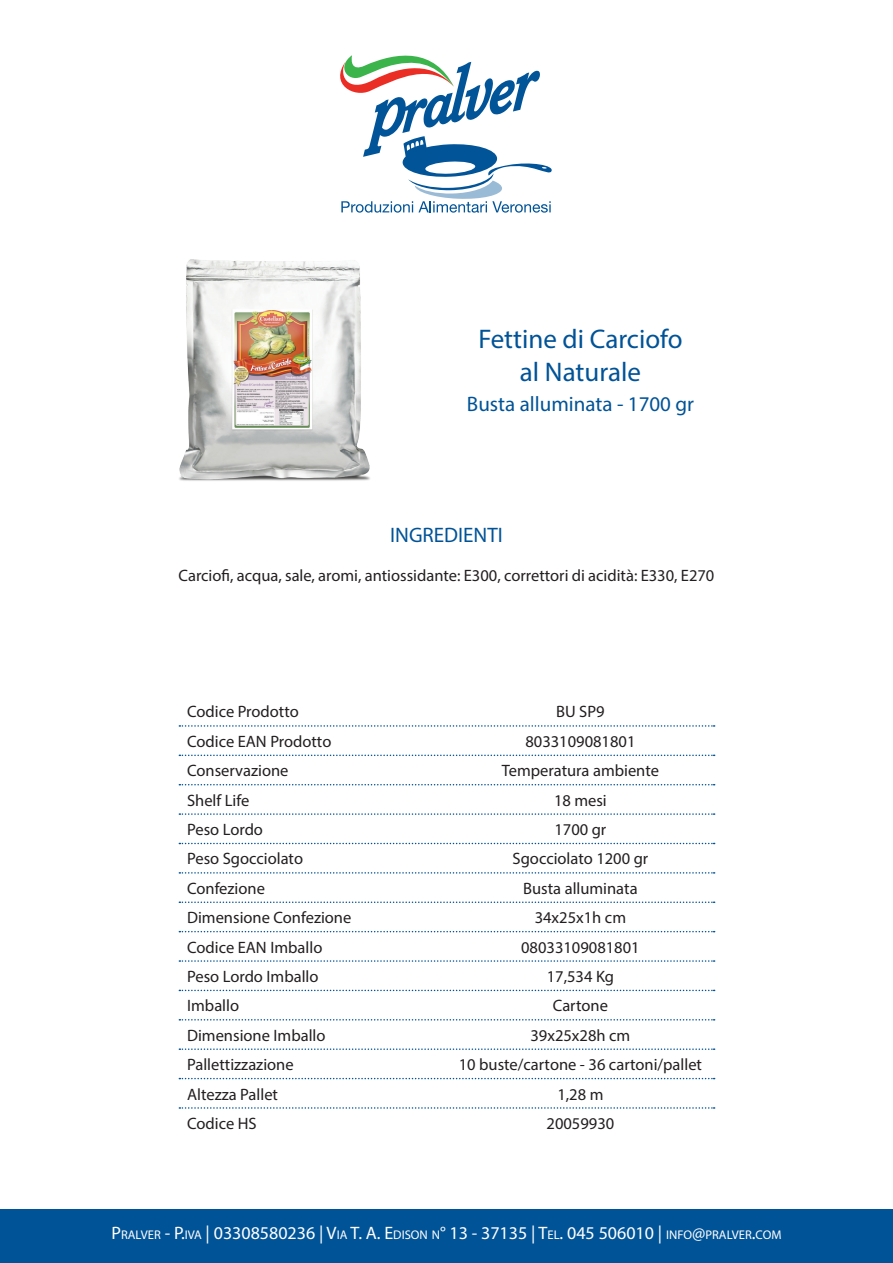
<style>
.page{position:relative;width:893px;height:1263px;background:#fff}
.page>*{position:absolute;margin:0;border:0;box-sizing:border-box;transform-origin:0 0}
.t1{font:27px/32.4px "Myriad Pro";color:#015397;text-align:center}
.t2{font:21px "Myriad Pro";color:#015397}
.t3{font:18px "Myriad Pro";color:#fff}
.t4{font:16.5px/29.4px "Myriad Pro";color:#231f20}
.s1{font-size:12.6px}
</style>
<div class="page">
<div style="left:0;top:1209px;width:893px;height:54px;background:#015397"></div>
<svg style="left:340px;top:55px;width:212px;height:158px"></svg>
<svg style="left:179px;top:725px;width:536px;height:2px"></svg>
<svg style="left:179px;top:754px;width:536px;height:2px"></svg>
<svg style="left:179px;top:784px;width:536px;height:1px"></svg>
<svg style="left:179px;top:813px;width:536px;height:2px"></svg>
<svg style="left:179px;top:843px;width:536px;height:1px"></svg>
<svg style="left:179px;top:872px;width:536px;height:2px"></svg>
<svg style="left:179px;top:901px;width:536px;height:2px"></svg>
<svg style="left:179px;top:931px;width:536px;height:1px"></svg>
<svg style="left:179px;top:960px;width:536px;height:2px"></svg>
<svg style="left:179px;top:990px;width:536px;height:1px"></svg>
<svg style="left:179px;top:1019px;width:536px;height:1px"></svg>
<svg style="left:179px;top:1048px;width:536px;height:2px"></svg>
<svg style="left:179px;top:1078px;width:536px;height:1px"></svg>
<svg style="left:179px;top:1107px;width:536px;height:2px"></svg>
<img style="left:179px;top:259px;width:191px;height:222px">
<h1 class="t1" style="left:478px;top:323px;width:206px">Fettine di Carciofo al Naturale</h1>
<p class="t2" style="left:467px;top:391px;width:228px">Busta alluminata - 1700 gr</p>
<p class="t2" style="left:390px;top:522px;width:114px">INGREDIENTI</p>
<p class="t4" style="left:179px;top:561px;width:537px">Carciofi, acqua, sale, aromi, antiossidante: E300, correttori di acidità: E330, E270</p>
<p class="t4" style="left:187px;top:697px;width:166px">Codice Prodotto<br>Codice EAN Prodotto<br>Conservazione<br>Shelf Life<br>Peso Lordo<br>Peso Sgocciolato<br>Confezione<br>Dimensione Confezione<br>Codice EAN Imballo<br>Peso Lordo Imballo<br>Imballo<br>Dimensione Imballo<br>Pallettizzazione<br>Altezza Pallet<br>Codice HS</p>
<p class="t4" style="left:459px;top:697px;width:245px;text-align:center">BU SP9<br>8033109081801<br>Temperatura ambiente<br>18 mesi<br>1700 gr<br>Sgocciolato 1200 gr<br>Busta alluminata<br>34x25x1h cm<br>08033109081801<br>17,534 Kg<br>Cartone<br>39x25x28h cm<br>10 buste/cartone - 36 cartoni/pallet<br>1,28 m<br>20059930</p>
<p class="t3" style="left:112px;top:1222px;width:671px">P<span class="s1">RALVER</span> - P.<span class="s1">IVA</span> | 03308580236 | V<span class="s1">IA</span> T. A. E <span class="s1">DISON N</span>° 13 - 37135 | T<span class="s1">EL</span>. 045 506010 | <span class="s1">INFO</span>@<span class="s1">PRALVER</span>.<span class="s1">COM</span></p>
</div>
